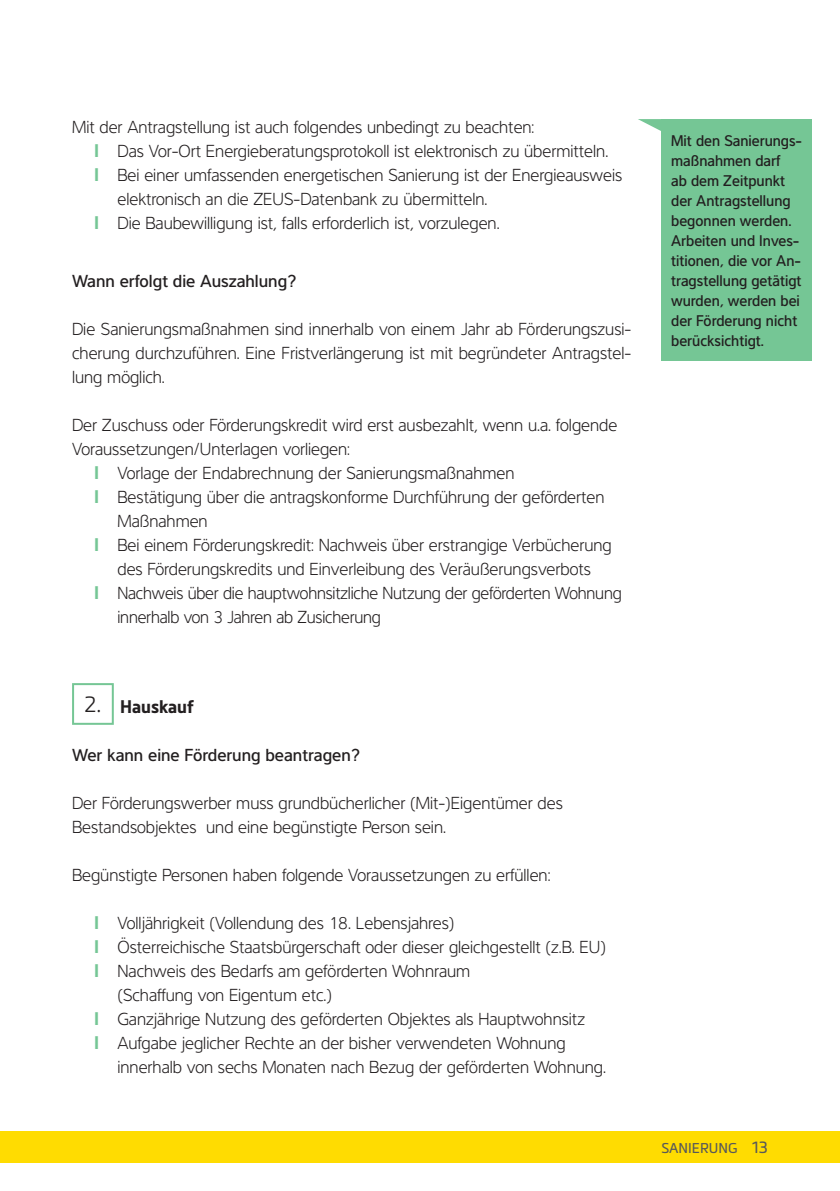
<style>
.page{position:relative;width:840px;height:1191px;background:#fff}
.page>*{position:absolute;margin:0;border:0;box-sizing:border-box;transform-origin:0 0}
.t1{font:300 21.8px "Metronic Land Kaernten";color:#231f20}
.Fließtext{font:300 18px/24px "Interval Pro";color:#231f20;scale:.95 1}
.Fließtext-2{font:300 18px/24px "Interval Pro";color:#231f20;scale:.93 1}
.Fließtext-3{font:500 18px "Interval Pro";color:#231f20;scale:.95 1}
.Fließtext-4{font:700 18px "Metronic Land Kaernten";color:#231f20;scale:.95 1}
.Fließtext-5{font:500 16px/20px "Interval Pro";color:#231f20;scale:.92 1}
.t2{font:14px "Metronic Land Kaernten";color:#57585a}
.s1{font-family:"Metronic Land Kaernten";font-weight:700;color:#75c695}
.s2{font-size:16px}
</style>
<div class="page">
<div style="left:0;top:1130px;width:839px;height:32px;background:#ffdc01"></div>
<div style="left:72px;top:683px;width:42px;height:42px;border:2px solid #75c695"></div>
<div style="left:661px;top:119px;width:150px;height:242px;background:#75c695"></div>
<svg style="left:638px;top:119px;width:23px;height:12px"></svg>
<p class="Fließtext" style="left:72px;top:113px;width:488px">Mit der Antragstellung ist auch folgendes unbedingt zu beachten:</p>
<p class="Fließtext" style="left:94px;top:137px;width:542px"><span class="s1">I</span> Das Vor-Ort Energieberatungsprotokoll ist elektronisch zu übermitteln.</p>
<p class="Fließtext" style="left:117px;top:161px;width:532px;text-indent:-23px"><span class="s1">I</span> Bei einer umfassenden energetischen Sanierung ist der Energieausweis elektronisch an die ZEUS-Datenbank zu übermitteln.</p>
<p class="Fließtext" style="left:94px;top:209px;width:428px"><span class="s1">I</span> Die Baubewilligung ist, falls erforderlich ist, vorzulegen.</p>
<p class="Fließtext-3" style="left:72px;top:267px;width:237px">Wann erfolgt die Auszahlung?</p>
<p class="Fließtext" style="left:72px;top:315px;width:590px;text-align:justify">Die Sanierungsmaßnahmen sind innerhalb von einem Jahr ab Förderungszusi&shy;cherung durchzuführen. Eine Fristverlängerung ist mit begründeter Antragstel&shy;lung möglich.</p>
<p class="Fließtext" style="left:72px;top:411px;width:575px">Der Zuschuss oder Förderungskredit wird erst ausbezahlt, wenn u.a. folgende<br>Voraussetzungen/Unterlagen vorliegen:</p>
<p class="Fließtext" style="left:94px;top:459px;width:444px"><span class="s1">I</span> Vorlage der Endabrechnung der Sanierungsmaßnahmen</p>
<p class="Fließtext" style="left:117px;top:483px;width:514px;text-indent:-23px"><span class="s1">I</span> Bestätigung über die antragskonforme Durchführung der geförderten<br>Maßnahmen</p>
<p class="Fließtext" style="left:94px;top:531px;width:546px;text-align:center"><span class="s1">I</span> Bei einem Förderungskredit: Nachweis über erstrangige Verbücherung des Förderungskredits und Einverleibung des Veräußerungsverbots</p>
<p class="Fließtext-2" style="left:117px;top:579px;width:543px;text-indent:-23px"><span class="s1">I</span> Nachweis über die hauptwohnsitzliche Nutzung der geförderten Wohnung innerhalb von 3 Jahren ab Zusicherung</p>
<p class="t1" style="left:84px;top:689px;width:18px">2.</p>
<p class="Fließtext-4" style="left:120px;top:695px;width:79px">Hauskauf</p>
<p class="Fließtext-3" style="left:72px;top:741px;width:304px">Wer kann eine Förderung beantragen?</p>
<p class="Fließtext" style="left:72px;top:789px;width:518px">Der Förderungswerber muss grundbücherlicher (Mit-)Eigentümer des<br>Bestandsobjektes und eine begünstigte Person sein.</p>
<p class="Fließtext" style="left:72px;top:861px;width:504px">Begünstigte Personen haben folgende Voraussetzungen zu erfüllen:</p>
<p class="Fließtext" style="left:94px;top:909px;width:380px"><span class="s1">I</span> Volljährigkeit (Vollendung des 18. Lebensjahres)</p>
<p class="Fließtext" style="left:94px;top:933px;width:540px"><span class="s1">I</span> Österreichische Staatsbürgerschaft oder dieser gleichgestellt (z.B. EU)</p>
<p class="Fließtext" style="left:94px;top:957px;width:397px"><span class="s1">I</span> Nachweis des Bedarfs am geförderten Wohnraum</p>
<p class="Fließtext" style="left:117px;top:981px;width:227px">(Schaffung von Eigentum etc.)</p>
<p class="Fließtext" style="left:94px;top:1005px;width:518px"><span class="s1">I</span> Ganzjährige Nutzung des geförderten Objektes als Hauptwohnsitz</p>
<p class="Fließtext" style="left:117px;top:1029px;width:515px;text-indent:-23px"><span class="s1">I</span> Aufgabe jeglicher Rechte an der bisher verwendeten Wohnung innerhalb von sechs Monaten nach Bezug der geförderten Wohnung.</p>
<p class="Fließtext-5" style="left:670px;top:129px;width:144px">Mit den Sanierungs&shy;maßnahmen darf<br>ab dem Zeitpunkt der Antragstellung begonnen werden.<br>Arbeiten und Inves&shy;titionen, die vor An&shy;tragstellung getätigt wurden, werden bei der Förderung nicht berücksichtigt.</p>
<p class="t2" style="left:661px;top:1137px;width:108px">SANIERUNG <span class="s2">13</span></p>
</div>
